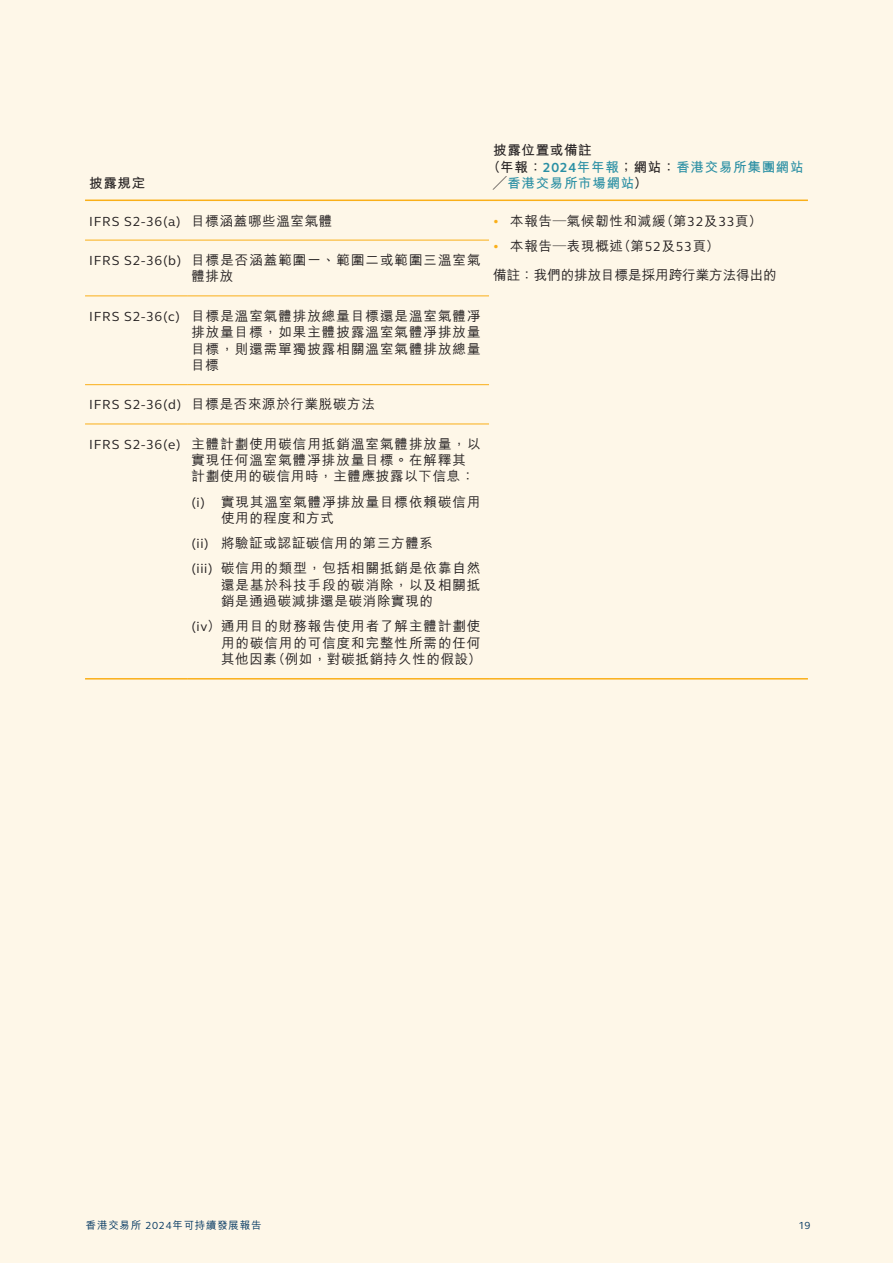
<style>
.page{position:relative;width:893px;height:1263px;background:#fef7e8}
.page>*{position:absolute;margin:0;border:0;box-sizing:border-box;transform-origin:0 0}
.t1{font:500 13.5px/16.5px "M Hei HK";letter-spacing:.07em;color:#231f20}
.t2{font:500 13.5px "M Hei HK";letter-spacing:.05em;color:#231f20}
.t3{font:500 13.5px/29.4px "M Hei HK";color:#231f20}
.t4{font:700 13.5px "M Hei HK";letter-spacing:.055em;color:#2a8fa4}
.t5{font:13.5px "FS Elliot Pro";letter-spacing:.05em;color:#231f20}
.t6{font:700 13.5px "M Hei HK";letter-spacing:.05em;color:#231f20}
.t7{font:500 10.5px "M Hei HK";letter-spacing:.07em;color:#003560}
.t8{font:10.5px "FS Elliot Pro";color:#003560}
.s1{color:#231f20}
.s2{font-family:"FS Elliot Pro"}
.s3{font-family:"M Hei HK";font-weight:500}
.s4{font-family:"FS Elliot Pro";font-weight:700;font-size:12px;color:#faaf18}
.s5{font-family:"FS Elliot Pro";font-weight:400}
</style>
<div class="page">
<hr style="left:85px;top:240px;width:102px;height:1px;background:#faaf18">
<hr style="left:187px;top:240px;width:302px;height:1px;background:#faaf18">
<hr style="left:85px;top:296px;width:102px;height:1px;background:#faaf18">
<hr style="left:187px;top:296px;width:302px;height:1px;background:#faaf18">
<hr style="left:85px;top:424px;width:102px;height:1px;background:#faaf18">
<hr style="left:187px;top:424px;width:302px;height:1px;background:#faaf18">
<hr style="left:85px;top:200px;width:102px;height:1px;background:#faaf18">
<hr style="left:187px;top:200px;width:302px;height:1px;background:#faaf18">
<hr style="left:489px;top:200px;width:319px;height:1px;background:#faaf18">
<hr style="left:85px;top:678px;width:102px;height:1px;background:#faaf18">
<hr style="left:187px;top:678px;width:302px;height:1px;background:#faaf18">
<hr style="left:489px;top:678px;width:319px;height:1px;background:#faaf18">
<hr style="left:85px;top:384px;width:102px;height:1px;background:#faaf18">
<hr style="left:187px;top:384px;width:302px;height:1px;background:#faaf18">
<p class="t6" style="left:89px;top:174px;width:58px">披露規定</p>
<p class="t6" style="left:493px;top:141px;width:100px">披露位置或備註</p>
<p class="t4" style="left:487px;top:157px;width:318px"><span class="s1">（年報：</span><span class="s2">2024</span>年年報<span class="s1">；網站：</span>香港交易所集團網站</p>
<p class="t4" style="left:493px;top:174px;width:156px"><span class="s1">╱</span>香港交易所市場網站<span class="s1">）</span></p>
<p class="t5" style="left:89px;top:212px;width:245px">IFRS S2-36(a) <span class="s3">目標涵蓋哪些溫室氣體</span></p>
<p class="t2" style="left:493px;top:211px;width:270px"><span class="s4">•</span> 本報告—氣候韌性和減緩（第<span class="s5">32</span>及<span class="s5">33</span>頁）</p>
<p class="t3" style="left:493px;top:230px;width:285px"><span class="s4">•</span> 本報告—表現概述（第<span class="s5">52</span>及<span class="s5">53</span>頁）<br>備註：我們的排放目標是採用跨行業方法得出的</p>
<p class="t1" style="left:191px;top:251px;width:291px;text-indent:-102px"><span class="s5">IFRS S2-36(b)</span> 目標是否涵蓋範圍一、範圍二或範圍三溫室氣體排放</p>
<p class="t1" style="left:191px;top:306px;width:291px;text-align:justify;text-indent:-102px"><span class="s5">IFRS S2-36(c)</span> 目標是溫室氣體排放總量目標還是溫室氣體凈排放量目標，如果主體披露溫室氣體凈排放量目標，則還需單獨披露相關溫室氣體排放總量目標</p>
<p class="t2" style="left:89px;top:395px;width:287px"><span class="s5">IFRS S2-36(d)</span> 目標是否來源於行業脫碳方法</p>
<p class="t1" style="left:191px;top:435px;width:291px;text-indent:-102px"><span class="s5">IFRS S2-36(e)</span> 主體計劃使用碳信用抵銷溫室氣體排放量，以實現任何溫室氣體凈排放量目標。在解釋其計劃使用的碳信用時，主體應披露以下信息：</p>
<p class="t1" style="left:221px;top:492px;width:261px;text-indent:-30px"><span class="s5">(i)</span> 實現其溫室氣體凈排放量目標依賴碳信用使用的程度和方式</p>
<p class="t1" style="left:191px;top:530px;width:291px;line-height:25px"><span class="s5">(ii)</span> 將驗証或認証碳信用的第三方體系<br><span class="s5">(iii)</span> 碳信用的類型，包括相關抵銷是依靠自然</p>
<p class="t1" style="left:221px;top:575px;width:261px">還是基於科技手段的碳消除，以及相關抵銷是通過碳減排還是碳消除實現的</p>
<p class="t1" style="left:221px;top:617px;width:262px;text-align:justify;text-indent:-30px"><span class="s5">(iv</span>）通用目的財務報告使用者了解主體計劃使用的碳信用的可信度和完整性所需的任何其他因素（例如，對碳抵銷持久性的假設）</p>
<p class="t7" style="left:86px;top:1217px;width:177px">香港交易所 <span class="s5">2024</span>年可持續發展報告</p>
<p class="t8" style="left:798px;top:1218px;width:14px">19</p>
</div>
